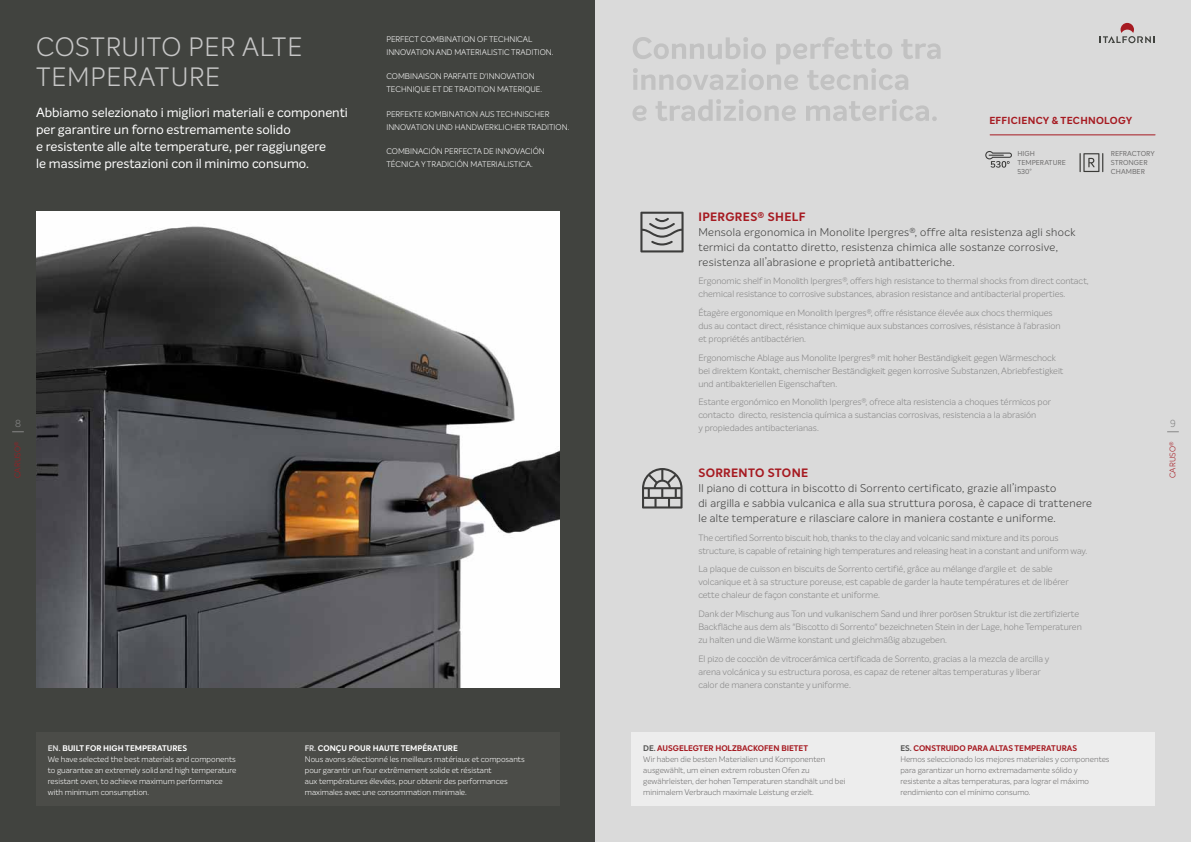
<style>
.page{position:relative;width:1191px;height:842px;background:#fff}
.page>*{position:absolute;margin:0;border:0;box-sizing:border-box;transform-origin:0 0}
.t1{font:300 26px/30px "Intelo Alt";letter-spacing:.03em;color:#c6c6c6}
.t2{font:13px/17px "Intelo Alt";color:#fff}
.t3{font:700 11.9px "Intelo Alt";letter-spacing:.03em;color:#a61a21}
.t4{font:300 11px/15px "Intelo Alt";letter-spacing:.03em;color:#3c3c3b}
.t5{font:700 10px "Intelo Alt";letter-spacing:.03em;color:#a61a21}
.t6{font:300 10px "Intelo Alt";color:#878787}
.t7{font:300 9px/13px "Intelo Alt";color:#878787}
.t8{font:300 8px/11px "Intelo Alt";color:#fff}
.t9{font:300 8px/11px "Intelo Alt";color:#706f6f}
.t10{font:300 8px "Intelo Alt";letter-spacing:.03em;color:#a61a21}
.t11{font:7px/9px "Intelo Alt";color:#706f6f}
.s1{font-weight:700;color:#dadada}
.s2{font-weight:700}
.s3{font-weight:700;color:#575756}
.s4{font-weight:700;color:#a61a21}
</style>
<div class="page">
<div style="left:0;top:0;width:595px;height:842px;background:#41433f"></div>
<div style="left:595px;top:0;width:596px;height:842px;background:#dadada"></div>
<svg style="left:12px;top:432px;width:12px;height:1px"></svg>
<svg style="left:1099px;top:23px;width:55px;height:20px"></svg>
<img style="left:36px;top:212px;width:523px;height:476px">
<hr style="left:990px;top:135px;width:165px;height:1px;background:#a61a21">
<svg style="left:632px;top:99px;width:304px;height:22px"></svg>
<svg style="left:633px;top:37px;width:307px;height:53px"></svg>
<div style="left:36px;top:732px;width:523px;height:74px;background:#4b4c48"></div>
<div style="left:631px;top:732px;width:524px;height:74px;background:#ededed"></div>
<svg style="left:640px;top:212px;width:43px;height:40px"></svg>
<svg style="left:985px;top:151px;width:27px;height:17px"></svg>
<svg style="left:642px;top:468px;width:40px;height:40px"></svg>
<svg style="left:1079px;top:153px;width:24px;height:19px"></svg>
<h1 class="t1" style="left:36px;top:32px;width:268px">COSTRUITO PER ALTE<br>TEMPERATURE</h1>
<h2 class="t2" style="left:36px;top:104px;width:313px">Abbiamo selezionato i migliori materiali e componenti per garantire un forno estremamente solido<br>e resistente alle alte temperature, per raggiungere<br>le massime prestazioni con il minimo consumo.</h2>
<p class="t8" style="left:386px;top:33px;width:169px;line-height:13px">PERFECT COMBINATION OF TECHNICAL<br>INNOVATION AND MATERIALISTIC TRADITION.</p>
<p class="t8" style="left:386px;top:70px;width:157px;line-height:13px">COMBINAISON PARFAITE D'INNOVATION<br>TECHNIQUE ET DE TRADITION MATERIQUE.</p>
<p class="t8" style="left:386px;top:107px;width:184px;line-height:13px">PERFEKTE KOMBINATION AUS TECHNISCHER<br>INNOVATION UND HANDWERKLICHER TRADITION.</p>
<p class="t8" style="left:386px;top:145px;width:160px;line-height:13px">COMBINACIÓN PERFECTA DE INNOVACIÓN<br>TÉCNICA Y TRADICIÓN MATERIALISTICA.</p>
<p class="t5" style="left:989px;top:115px;width:144px">EFFICIENCY &amp; TECHNOLOGY</p>
<p class="t11" style="left:1017px;top:149px;width:50px">HIGH<br>TEMPERATURE<br>530°</p>
<p class="t11" style="left:1111px;top:149px;width:45px">REFRACTORY<br>STRONGER<br>CHAMBER</p>
<h3 class="t3" style="left:698px;top:209px;width:108px">IPERGRES® SHELF</h3>
<p class="t4" style="left:698px;top:224px;width:378px">Mensola ergonomica in Monolite Ipergres®, offre alta resistenza agli shock termici da contatto diretto, resistenza chimica alle sostanze corrosive, resistenza all’abrasione e proprietà antibatteriche.</p>
<p class="t7" style="left:698px;top:275px;width:392px">Ergonomic shelf in Monolith Ipergres®, offers high resistance to thermal shocks from direct contact, chemical resistance to corrosive substances, abrasion resistance and antibacterial properties.</p>
<p class="t7" style="left:698px;top:306px;width:364px">Étagère ergonomique en Monolith Ipergres®, offre résistance élevée aux chocs thermiques dus au contact direct, résistance chimique aux substances corrosives, résistance à l'abrasion et propriétés antibactérien.</p>
<p class="t7" style="left:698px;top:351px;width:366px">Ergonomische Ablage aus Monolite Ipergres® mit hoher Beständigkeit gegen Wärmeschock bei direktem Kontakt, chemischer Beständigkeit gegen korrosive Substanzen, Abriebfestigkeit und antibakteriellen Eigenschaften.</p>
<p class="t7" style="left:698px;top:396px;width:354px">Estante ergonómico en Monolith Ipergres®, ofrece alta resistencia a choques térmicos por contacto directo, resistencia química a sustancias corrosivas, resistencia a la abrasión<br>y propiedades antibacterianas.</p>
<p class="t6" style="left:15px;top:417px;width:7px">8</p>
<p class="t6" style="left:1170px;top:417px;width:7px">9</p>
<p class="t10" style="left:13px;top:478px;width:39px;rotate:-90deg">CARUSO®</p>
<p class="t10" style="left:1167px;top:478px;width:39px;rotate:-90deg">CARUSO®</p>
<h3 class="t3" style="left:698px;top:465px;width:111px">SORRENTO STONE</h3>
<p class="t4" style="left:698px;top:481px;width:395px">Il piano di cottura in biscotto di Sorrento certificato, grazie all’impasto<br>di argilla e sabbia vulcanica e alla sua struttura porosa, è capace di trattenere le alte temperature e rilasciare calore in maniera costante e uniforme.</p>
<p class="t7" style="left:698px;top:531px;width:390px">The certified Sorrento biscuit hob, thanks to the clay and volcanic sand mixture and its porous structure, is capable of retaining high temperatures and releasing heat in a constant and uniform way.</p>
<p class="t7" style="left:698px;top:563px;width:372px">La plaque de cuisson en biscuits de Sorrento certifié, grâce au mélange d'argile et de sable volcanique et à sa structure poreuse, est capable de garder la haute températures et de libérer cette chaleur de façon constante et uniforme.</p>
<p class="t7" style="left:698px;top:607px;width:385px">Dank der Mischung aus Ton und vulkanischem Sand und ihrer porösen Struktur ist die zertifizierte<br>Backfläche aus dem als "Biscotto di Sorrento" bezeichneten Stein in der Lage, hohe Temperaturen zu halten und die Wärme konstant und gleichmäßig abzugeben.</p>
<p class="t7" style="left:698px;top:652px;width:352px">El pizo de cocciòn de vitrocerámica certificada de Sorrento, gracias a la mezcla de arcilla y arena volcánica y su estructura porosa, es capaz de retener altas temperaturas y liberar calor de manera constante y uniforme.</p>
<p class="t8" style="left:305px;top:743px;width:221px"><span class="s1">FR.</span> <span class="s2">CONÇU POUR HAUTE TEMPÉRATURE<br></span>Nous avons sélectionné les meilleurs matériaux et composants pour garantir un four extrêmement solide et résistant<br>aux températures élevées, pour obtenir des performances maximales avec une consommation minimale.</p>
<p class="t9" style="left:900px;top:743px;width:211px"><span class="s3">ES.</span> <span class="s4">CONSTRUIDO PARA ALTAS TEMPERATURAS<br></span>Hemos seleccionado los mejores materiales y componentes para garantizar un horno extremadamente sólido y resistente a altas temperaturas, para lograr el máximo rendimiento con el mínimo consumo.</p>
<p class="t8" style="left:48px;top:743px;width:190px"><span class="s1">EN.</span> <span class="s2">BUILT FOR HIGH TEMPERATURES<br></span>We have selected the best materials and components to guarantee an extremely solid and high temperature resistant oven, to achieve maximum performance with minimum consumption.</p>
<p class="t9" style="left:643px;top:743px;width:203px"><span class="s3">DE.</span> <span class="s4">AUSGELEGTER HOLZBACKOFEN BIETET<br></span>Wir haben die besten Materialien und Komponenten ausgewählt, um einen extrem robusten Ofen zu gewährleisten, der hohen Temperaturen standhält und bei minimalem Verbrauch maximale Leistung erzielt.</p>
</div>
